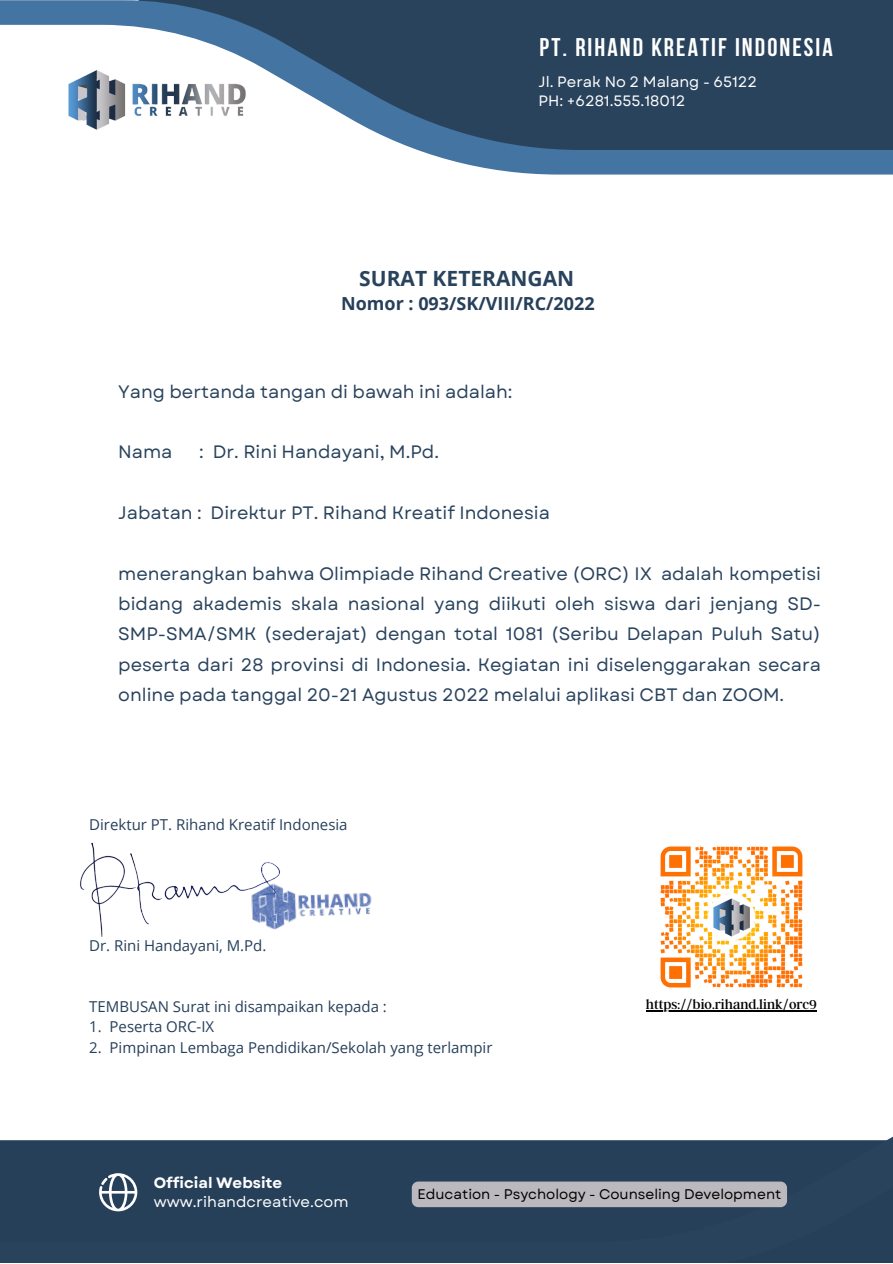
<style>
.page{position:relative;width:893px;height:1264px;background:#fff}
.page>*{position:absolute;margin:0;border:0;box-sizing:border-box;transform-origin:0 0}
.t1{font:700 25.5px "Bebas Neue";letter-spacing:.08em;color:#fff}
.t2{font:700 21px "Open Sans";color:#29435d}
.t3{font:18px/30.3px "Garet";color:#29435d;text-align:justify}
.t4{font:700 18px "Open Sans";color:#27405a}
.t5{font:15px "Open Sans";color:#27405a}
.t6{font:15px/19px "Garet";color:#fff}
.t7{font:700 15px "Garet";color:#fff}
.t8{font:14.1px "Argent CF";color:#000}
.t9{font:13.95px "Garet";color:#000}
</style>
<div class="page">
<svg style="left:0;top:0;width:892px;height:175px;fill:#29435d"></svg>
<img style="left:55px;top:51px;width:198px;height:99px">
<div style="left:0;top:1137px;width:892px;height:125px;background:#27405a"></div>
<svg style="left:99px;top:1173px;width:38px;height:38px"></svg>
<img style="left:80px;top:842px;width:200px;height:94px">
<img style="left:248px;top:871px;width:124px;height:65px">
<img style="left:660px;top:846px;width:143px;height:142px">
<div style="left:412px;top:1181px;width:375px;height:26px;background:#bbb9bd;border-radius:6px"></div>
<hr style="left:646px;top:1010px;width:170px;height:1px;background:#000">
<h1 class="t1" style="left:539px;top:36px;width:295px">PT. RIHAND KREATIF INDONESIA</h1>
<p class="t6" style="left:538px;top:72px;width:220px">Jl. Perak No 2 Malang - 65122<br>PH: +6281.555.18012</p>
<p class="t2" style="left:359px;top:263px;width:216px">SURAT KETERANGAN</p>
<p class="t4" style="left:341px;top:291px;width:255px">Nomor : 093/SK/VIII/RC/2022</p>
<p class="t3" style="left:118px;top:376px;width:395px">Yang bertanda tangan di bawah ini adalah:</p>
<p class="t3" style="left:118px;top:437px;width:56px">Nama</p>
<p class="t3" style="left:199px;top:437px;width:241px">: Dr. Rini Handayani, M.Pd.</p>
<p class="t3" style="left:118px;top:497px;width:433px">Jabatan : Direktur PT. Rihand Kreatif Indonesia</p>
<p class="t3" style="left:118px;top:558px;width:704px">menerangkan bahwa Olimpiade Rihand Creative (ORC) IX adalah kompetisi bidang akademis skala nasional yang diikuti oleh siswa dari jenjang SD-SMP-SMA/SMK (sederajat) dengan total 1081 (Seribu Delapan Puluh Satu) peserta dari 28 provinsi di Indonesia. Kegiatan ini diselenggarakan secara online pada tanggal 20-21 Agustus 2022 melalui aplikasi CBT dan ZOOM.</p>
<p class="t5" style="left:89px;top:814px;width:260px">Direktur PT. Rihand Kreatif Indonesia</p>
<p class="t5" style="left:89px;top:935px;width:179px">Dr. Rini Handayani, M.Pd.</p>
<p class="t5" style="left:89px;top:996px;width:299px">TEMBUSAN Surat ini disampaikan kepada :</p>
<p class="t5" style="left:89px;top:1016px;width:126px">1. Peserta ORC-IX</p>
<p class="t5" style="left:89px;top:1036px;width:405px">2. Pimpinan Lembaga Pendidikan/Sekolah yang terlampir</p>
<p class="t8" style="left:646px;top:995px;width:172px">https://bio.rihand.link/orc9</p>
<p class="t7" style="left:154px;top:1172px;width:130px">Official Website</p>
<p class="t6" style="left:154px;top:1192px;width:196px">www.rihandcreative.com</p>
<p class="t9" style="left:417px;top:1184px;width:365px">Education - Psychology - Counseling Development</p>
</div>
